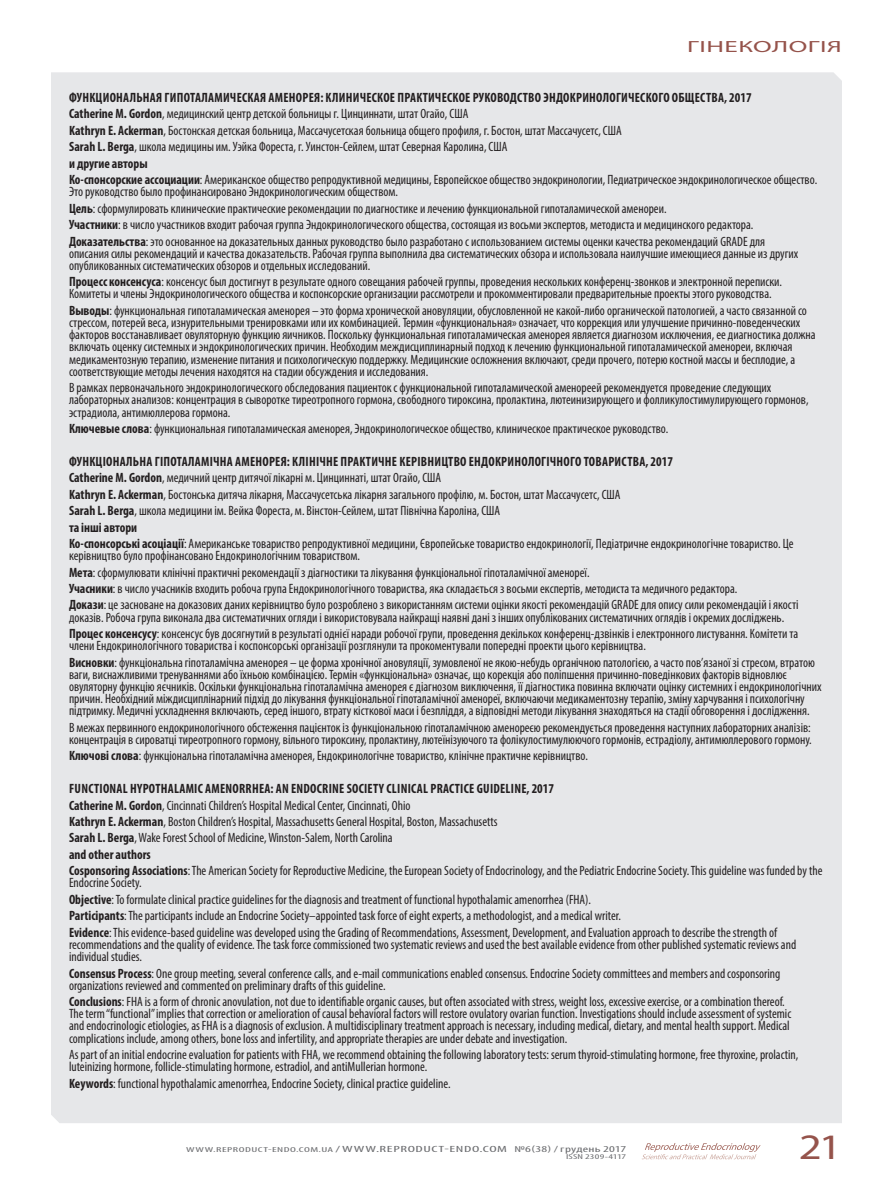
<style>
.page{position:relative;width:893px;height:1187px;background:#fff}
.page>*{position:absolute;margin:0;border:0;box-sizing:border-box;transform-origin:0 0}
.t1{font:35.85px "Myriad Pro";color:#95534b;scale:1.25 1}
.t2{font:16.2px "Myriad Pro";letter-spacing:.02em;color:#95534b;scale:1.67 1}
.t3{font:condensed 13.5px/16.4px "Myriad Pro";color:#231f20}
.t4{font:condensed 9px "Myriad Pro";letter-spacing:.035em;color:#6c6d70;scale:1.82 1}
.t5{font:condensed 7.2px "Myriad Pro";letter-spacing:.01em;color:#6c6d70;scale:1.67 1}
.s1{font-weight:700}
.s2{font-size:7.2px}
</style>
<div class="page">
<svg style="left:642px;top:1143px;width:119px;height:16px"></svg>
<div style="left:51px;top:72px;width:791px;height:1051px;background:#e6e7e9"></div>
<p class="t2" style="left:687px;top:36px;width:94px">ГІНЕКОЛОГІЯ</p>
<p class="t3" style="left:69px;top:89px;width:750px"><span class="s1">ФУНКЦИОНАЛЬНАЯ ГИПОТАЛАМИЧЕСКАЯ АМЕНОРЕЯ: КЛИНИЧЕСКОЕ ПРАКТИЧЕСКОЕ РУКОВОДСТВО ЭНДОКРИНОЛОГИЧЕСКОГО ОБЩЕСТВА, 2017<br>Catherine M. Gordon</span>, медицинский центр детской больницы г. Цинциннати, штат Огайо, США<br><span class="s1">Kathryn E. Ackerman</span>, Бостонская детская больница, Массачусетская больница общего профиля, г. Бостон, штат Массачусетс, США<br><span class="s1">Sarah L. Berga</span>, школа медицины им. Уэйка Фореста, г. Уинстон-Сейлем, штат Северная Каролина, США<br><span class="s1">и другие авторы<br>Ко-спонсорские ассоциации</span>: Американское общество репродуктивной медицины, Европейское общество эндокринологии, Педиатрическое эндокринологическое общество.</p>
<p class="t3" style="left:69px;top:183px;width:698px">Это руководство было профинансировано Эндокринологическим обществом.<br><span class="s1">Цель</span>: сформулировать клинические практические рекомендации по диагностике и лечению функциональной гипоталамической аменореи.<br><span class="s1">Участники</span>: в число участников входит рабочая группа Эндокринологического общества, состоящая из восьми экспертов, методиста и медицинского редактора.<br><span class="s1">Доказательства</span>: это основанное на доказательных данных руководство было разработано с использованием системы оценки качества рекомендаций GRADE для</p>
<p class="t3" style="left:69px;top:247px;width:731px;line-height:12.1px">описания силы рекомендаций и качества доказательств. Рабочая группа выполнила два систематических обзора и использовала наилучшие имеющиеся данные из других опубликованных систематических обзоров и отдельных исследований.</p>
<p class="t3" style="left:69px;top:275px;width:715px;line-height:12.1px"><span class="s1">Процесс консенсуса</span>: консенсус был достигнут в результате одного совещания рабочей группы, проведения нескольких конференц-звонков и электронной переписки.<br>Комитеты и члены Эндокринологического общества и коспонсорские организации рассмотрели и прокомментировали предварительные проекты этого руководства.</p>
<p class="t3" style="left:69px;top:304px;width:748px;line-height:12.1px"><span class="s1">Выводы</span>: функциональная гипоталамическая аменорея – это форма хронической ановуляции, обусловленной не какой-либо органической патологией, а часто связанной со стрессом, потерей веса, изнурительными тренировками или их комбинацией. Термин «функциональная» означает, что коррекция или улучшение причинно-поведенческих факторов восстанавливает овуляторную функцию яичников. Поскольку функциональная гипоталамическая аменорея является диагнозом исключения, ее диагностика должна включать оценку системных и эндокринологических причин. Необходим междисциплинарный подход к лечению функциональной гипоталамической аменореи, включая медикаментозную терапию, изменение питания и психологическую поддержку. Медицинские осложнения включают, среди прочего, потерю костной массы и бесплодие, а соответствующие методы лечения находятся на стадии обсуждения и исследования.</p>
<p class="t3" style="left:69px;top:381px;width:741px;line-height:12.1px">В рамках первоначального эндокринологического обследования пациенток с функциональной гипоталамической аменореей рекомендуется проведение следующих лабораторных анализов: концентрация в сыворотке тиреотропного гормона, свободного тироксина, пролактина, лютеинизирующего и фолликулостимулирующего гормонов, эстрадиола, антимюллерова гормона.</p>
<p class="t3" style="left:69px;top:420px;width:601px"><span class="s1">Ключевые слова</span>: функциональная гипоталамическая аменорея, Эндокринологическое общество, клиническое практическое руководство.</p>
<p class="t3" style="left:69px;top:453px;width:726px"><span class="s1">ФУНКЦІОНАЛЬНА ГІПОТАЛАМІЧНА АМЕНОРЕЯ: КЛІНІЧНЕ ПРАКТИЧНЕ КЕРІВНИЦТВО ЕНДОКРИНОЛОГІЧНОГО ТОВАРИСТВА, 2017<br>Catherine M. Gordon</span>, медичний центр дитячої лікарні м. Цинциннаті, штат Огайо, США<br><span class="s1">Kathryn E. Ackerman</span>, Бостонська дитяча лікарня, Массачусетська лікарня загального профілю, м. Бостон, штат Массачусетс, США<br><span class="s1">Sarah L. Berga</span>, школа медицини ім. Вейка Фореста, м. Вінстон-Сейлем, штат Північна Кароліна, США<br><span class="s1">та інші автори<br>Ко-спонсорські асоціації</span>: Американське товариство репродуктивної медицини, Європейське товариство ендокринології, Педіатричне ендокринологічне товариство. Це</p>
<p class="t3" style="left:69px;top:547px;width:731px">керівництво було профінансовано Ендокринологічним товариством.<br><span class="s1">Мета</span>: сформулювати клінічні практичні рекомендації з діагностики та лікування функціональної гіпоталамічної аменореї.<br><span class="s1">Учасники</span>: в число учасників входить робоча група Ендокринологічного товариства, яка складається з восьми експертів, методиста та медичного редактора.<br><span class="s1">Докази</span>: це засноване на доказових даних керівництво було розроблено з використанням системи оцінки якості рекомендацій GRADE для опису сили рекомендацій і якості</p>
<p class="t3" style="left:69px;top:608px;width:731px">доказів. Робоча група виконала два систематичних огляди і використовувала найкращі наявні дані з інших опублікованих систематичних оглядів і окремих досліджень.<br><span class="s1">Процес консенсусу</span>: консенсус був досягнутий в результаті однієї наради робочої групи, проведення декількох конференц-дзвінків і електронного листування. Комітети та</p>
<p class="t3" style="left:69px;top:637px;width:747px">члени Ендокринологічного товариства і коспонсорські організації розглянули та прокоментували попередні проекти цього керівництва.<br><span class="s1">Висновки</span>: функціональна гіпоталамічна аменорея – це форма хронічної ановуляції, зумовленої не якою-небудь органічною патологією, а часто пов’язаної зі стресом, втратою</p>
<p class="t3" style="left:69px;top:668px;width:754px;line-height:12.1px">ваги, виснажливими тренуваннями або їхньою комбінацією. Термін «функціональна» означає, що корекція або поліпшення причинно-поведінкових факторів відновлює овуляторну функцію яєчників. Оскільки функціональна гіпоталамічна аменорея є діагнозом виключення, її діагностика повинна включати оцінку системних і ендокринологічних причин. Необхідний міждисциплінарний підхід до лікування функціональної гіпоталамічної аменореї, включаючи медикаментозну терапію, зміну харчування і психологічну підтримку. Медичні ускладнення включають, серед іншого, втрату кісткової маси і безпліддя, а відповідні методи лікування знаходяться на стадії обговорення і дослідження.</p>
<p class="t3" style="left:69px;top:721px;width:744px;line-height:12.1px">В межах первинного ендокринологічного обстеження пацієнток із функціональною гіпоталамічною аменореєю рекомендується проведення наступних лабораторних аналізів: концентрація в сироватці тиреотропного гормону, вільного тироксину, пролактину, лютеїнізуючого та фолікулостимулюючого гормонів, естрадіолу, антимюллерового гормону.</p>
<p class="t3" style="left:69px;top:747px;width:520px"><span class="s1">Ключові слова</span>: функціональна гіпоталамічна аменорея, Ендокринологічне товариство, клінічне практичне керівництво.</p>
<p class="t3" style="left:69px;top:780px;width:755px"><span class="s1">FUNCTIONAL HYPOTHALAMIC AMENORRHEA: АN ENDOCRINE SOCIETY CLINICAL PRACTICE GUIDELINE, 2017<br>Catherine M. Gordon</span>, Cincinnati Children’s Hospital Medical Center, Cincinnati, Ohio<br><span class="s1">Kathryn E. Ackerman</span>, Boston Children’s Hospital, Massachusetts General Hospital, Boston, Massachusetts<br><span class="s1">Sarah L. Berga</span>, Wake Forest School of Medicine, Winston-Salem, North Carolina<br><span class="s1">and other authors<br>Cosponsoring Associations</span>: The American Society for Reproductive Medicine, the European Society of Endocrinology, and the Pediatric Endocrine Society. This guideline was funded by the</p>
<p class="t3" style="left:69px;top:874px;width:709px">Endocrine Society.<br><span class="s1">Objective</span>: To formulate clinical practice guidelines for the diagnosis and treatment of functional hypothalamic amenorrhea (FHA).<br><span class="s1">Participants</span>: The participants include an Endocrine Society–appointed task force of eight experts, a methodologist, and a medical writer.<br><span class="s1">Evidence</span>: This evidence-based guideline was developed using the Grading of Recommendations, Assessment, Development, and Evaluation approach to describe the strength of</p>
<p class="t3" style="left:69px;top:938px;width:729px;line-height:12.1px">recommendations and the quality of evidence. The task force commissioned two systematic reviews and used the best available evidence from other published systematic reviews and individual studies.</p>
<p class="t3" style="left:69px;top:966px;width:713px;line-height:12.1px"><span class="s1">Consensus Process</span>: One group meeting, several conference calls, and e-mail communications enabled consensus. Endocrine Society committees and members and cosponsoring organizations reviewed and commented on preliminary drafts of this guideline.</p>
<p class="t3" style="left:69px;top:995px;width:724px;line-height:12.1px"><span class="s1">Conclusions</span>: FHA is a form of chronic anovulation, not due to identifiable organic causes, but often associated with stress, weight loss, excessive exercise, or a combination thereof.<br>The term “functional” implies that correction or amelioration of causal behavioral factors will restore ovulatory ovarian function. Investigations should include assessment of systemic and endocrinologic etiologies, as FHA is a diagnosis of exclusion. A multidisciplinary treatment approach is necessary, including medical, dietary, and mental health support. Medical complications include, among others, bone loss and infertility, and appropriate therapies are under debate and investigation.</p>
<p class="t3" style="left:69px;top:1048px;width:731px;line-height:12.1px">As part of an initial endocrine evaluation for patients with FHA, we recommend obtaining the following laboratory tests: serum thyroid-stimulating hormone, free thyroxine, prolactin, luteinizing hormone, follicle-stimulating hormone, estradiol, and antiMullerian hormone.</p>
<p class="t3" style="left:69px;top:1074px;width:383px"><span class="s1">Keywords</span>: functional hypothalamic amenorrhea, Endocrine Society, clinical practice guideline.</p>
<p class="t4" style="left:186px;top:1142px;width:243px"><span class="s2">WWW.REPRODUCT-ENDO.COM.UA</span> /WWW.REPRODUCT-ENDO.COM №6(38) / грудень 2017</p>
<p class="t5" style="left:566px;top:1152px;width:37px">ISSN 2309-4117</p>
<h1 class="t1" style="left:799px;top:1124px;width:36px">21</h1>
</div>
